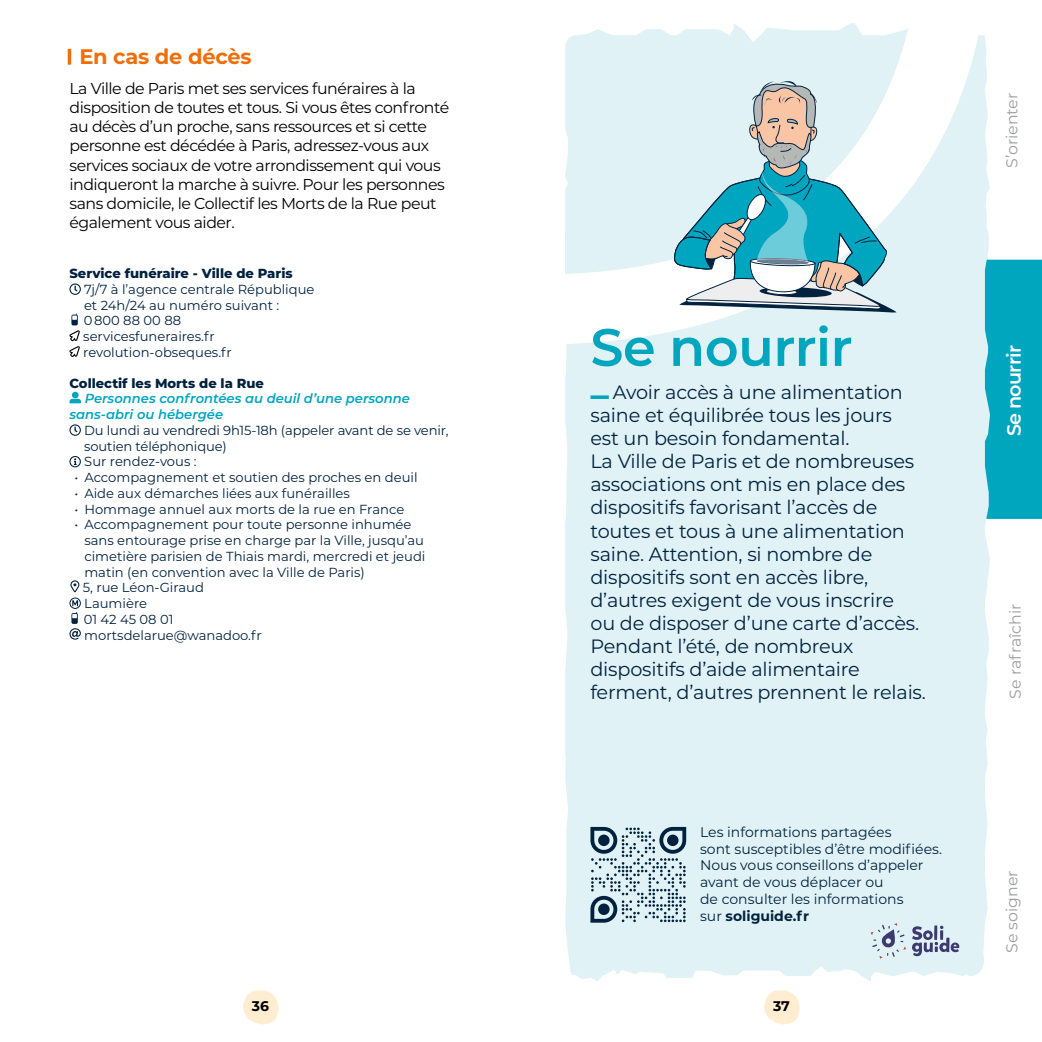
<style>
.page{position:relative;width:1042px;height:1042px;background:#fff}
.page>*{position:absolute;margin:0;border:0;box-sizing:border-box;transform-origin:0 0}
.Titre_1{font:600 52.5px "Montserrat";letter-spacing:-.01em;color:#00a5be}
.T1{font:700 21px "Montserrat";letter-spacing:-.01em;color:#ef6e07}
.chapo{font:19.25px/23.1px "Montserrat";letter-spacing:-.01em;color:#00223f}
.t1{font:600 19.25px "Montserrat";letter-spacing:-.04em;color:#fff}
.Txt_Chapo{font:15.75px/19.2px "Montserrat";letter-spacing:-.03em;color:#000}
.t2{font:15.75px "Montserrat";color:#9d9e9e}
.t3{font:14px/16.8px "Montserrat";color:#00223f}
.t4{font:700 14px "Montserrat";color:#00223f}
.t5{font:700 14px "Montserrat";color:#000}
.Jour_d_ouverture{font:13.12px/15.8px "Montserrat";color:#00223f}
.Courant_-adresse{font:13.12px/15.8px "Montserrat";color:#00223f}
.Public_visé{font:italic 600 13.12px/15.8px "Montserrat";color:#00a5be}
.Institut{font:800 13.12px "Montserrat";color:#00223f}
.s1{font-weight:400}
</style>
<div class="page">
<svg style="left:764px;top:990px;width:35px;height:34px"></svg>
<svg style="left:243px;top:990px;width:35px;height:34px"></svg>
<div style="left:565px;top:381px;width:425px;height:600px;background:#e0f2f5"></div>
<svg style="left:565px;top:23px;width:457px;height:358px"></svg>
<svg style="left:674px;top:76px;width:225px;height:237px"></svg>
<svg style="left:870px;top:923px;width:36px;height:35px"></svg>
<svg style="left:912px;top:925px;width:47px;height:31px"></svg>
<svg style="left:590px;top:827px;width:96px;height:95px;background:#abc0c9"></svg>
<div style="left:598px;top:834px;width:11px;height:12px;background:#00223f;border-radius:50%"></div>
<div style="left:667px;top:834px;width:11px;height:12px;background:#00223f;border-radius:50%"></div>
<div style="left:598px;top:903px;width:11px;height:12px;background:#00223f;border-radius:50%"></div>
<svg style="left:590px;top:395px;width:19px;height:4px"></svg>
<div style="left:985px;top:260px;width:57px;height:259px;background:#00a5be"></div>
<hr style="left:68px;top:49px;width:3px;height:16px;background:#ef6e07">
<svg style="left:69px;top:283px;width:12px;height:12px"></svg>
<svg style="left:69px;top:313px;width:11px;height:44px"></svg>
<div style="left:72px;top:392px;width:7px;height:6px;background:#00a5be;border-radius:50%"></div>
<svg style="left:69px;top:399px;width:12px;height:4px"></svg>
<svg style="left:69px;top:424px;width:12px;height:12px"></svg>
<svg style="left:69px;top:456px;width:12px;height:11px"></svg>
<svg style="left:69px;top:580px;width:12px;height:59px"></svg>
<p class="T1" style="left:79px;top:42px;width:174px">En cas de décès</p>
<p class="Txt_Chapo" style="left:69px;top:78px;width:381px">La Ville de Paris met ses services funéraires à la disposition de toutes et tous. Si vous êtes confronté au décès d’un proche, sans ressources et si cette personne est décédée à Paris, adressez-vous aux services sociaux de votre arrondissement qui vous indiqueront la marche à suivre. Pour les personnes sans domicile, le Collectif les Morts de la Rue peut également vous aider.</p>
<p class="Institut" style="left:69px;top:264px;width:225px">Service funéraire - Ville de Paris</p>
<p class="Courant_-adresse" style="left:84px;top:281px;width:232px">7j/7 à l’agence centrale République et 24h/24 au numéro suivant :</p>
<p class="Courant_-adresse" style="left:84px;top:312px;width:99px">0 800 88 00 88</p>
<p class="Courant_-adresse" style="left:83px;top:328px;width:133px">servicesfuneraires.fr</p>
<p class="Courant_-adresse" style="left:83px;top:344px;width:150px">revolution-obseques.fr</p>
<p class="Institut" style="left:69px;top:373px;width:196px">Collectif les Morts de la Rue</p>
<p class="Public_visé" style="left:69px;top:390px;width:342px;text-indent:15px">Personnes confrontées au deuil d’une personne sans‑abri ou hébergée</p>
<p class="Jour_d_ouverture" style="left:84px;top:422px;width:366px">Du lundi au vendredi 9h15‑18h (appeler avant de se venir, soutien téléphonique)</p>
<p class="Courant_-adresse" style="left:84px;top:453px;width:114px">Sur rendez-vous :</p>
<p class="Jour_d_ouverture" style="left:74px;top:469px;width:345px">• Accompagnement et soutien des proches en deuil</p>
<p class="Jour_d_ouverture" style="left:74px;top:485px;width:277px">• Aide aux démarches liées aux funérailles</p>
<p class="Jour_d_ouverture" style="left:74px;top:500px;width:331px">• Hommage annuel aux morts de la rue en France</p>
<p class="Jour_d_ouverture" style="left:84px;top:516px;width:343px;text-indent:-10px">• Accompagnement pour toute personne inhumée sans entourage prise en charge par la Ville, jusqu’au cimetière parisien de Thiais mardi, mercredi et jeudi matin (en convention avec la Ville de Paris)</p>
<p class="Courant_-adresse" style="left:83px;top:579px;width:123px">5, rue Léon-Giraud</p>
<p class="Courant_-adresse" style="left:84px;top:595px;width:64px">Laumière</p>
<p class="Courant_-adresse" style="left:84px;top:611px;width:91px">01 42 45 08 01</p>
<p class="Courant_-adresse" style="left:84px;top:626px;width:179px">mortsdelarue@wanadoo.fr</p>
<p class="Titre_1" style="left:590px;top:310px;width:264px">Se nourrir</p>
<p class="chapo" style="left:590px;top:380px;width:314px;text-indent:22px">Avoir accès à une alimentation saine et équilibrée tous les jours est un besoin fondamental.</p>
<p class="chapo" style="left:590px;top:449px;width:337px">La Ville de Paris et de nombreuses associations ont mis en place des dispositifs favorisant l’accès de toutes et tous à une alimentation saine. Attention, si nombre de dispositifs sont en accès libre, d’autres exigent de vous inscrire<br>ou de disposer d’une carte d’accès.<br>Pendant l’été, de nombreux dispositifs d’aide alimentaire ferment, d’autres prennent le relais.</p>
<p class="t3" style="left:700px;top:823px;width:243px">Les informations partagées<br>sont susceptibles d’être modifiées.<br>Nous vous conseillons d’appeler avant de vous déplacer ou<br>de consulter les informations</p>
<p class="t4" style="left:700px;top:906px;width:110px"><span class="s1">sur</span> soliguide.fr</p>
<p class="t5" style="left:252px;top:996px;width:19px">36</p>
<p class="t5" style="left:773px;top:996px;width:18px">37</p>
<p class="t2" style="left:1001px;top:168px;width:76px;rotate:-90deg">S’orienter</p>
<p class="t1" style="left:1000px;top:436px;width:92px;rotate:-90deg">Se nourrir</p>
<p class="t2" style="left:1004px;top:699px;width:97px;rotate:-90deg">Se rafraîchir</p>
<p class="t2" style="left:1001px;top:953px;width:84px;rotate:-90deg">Se soigner</p>
</div>
